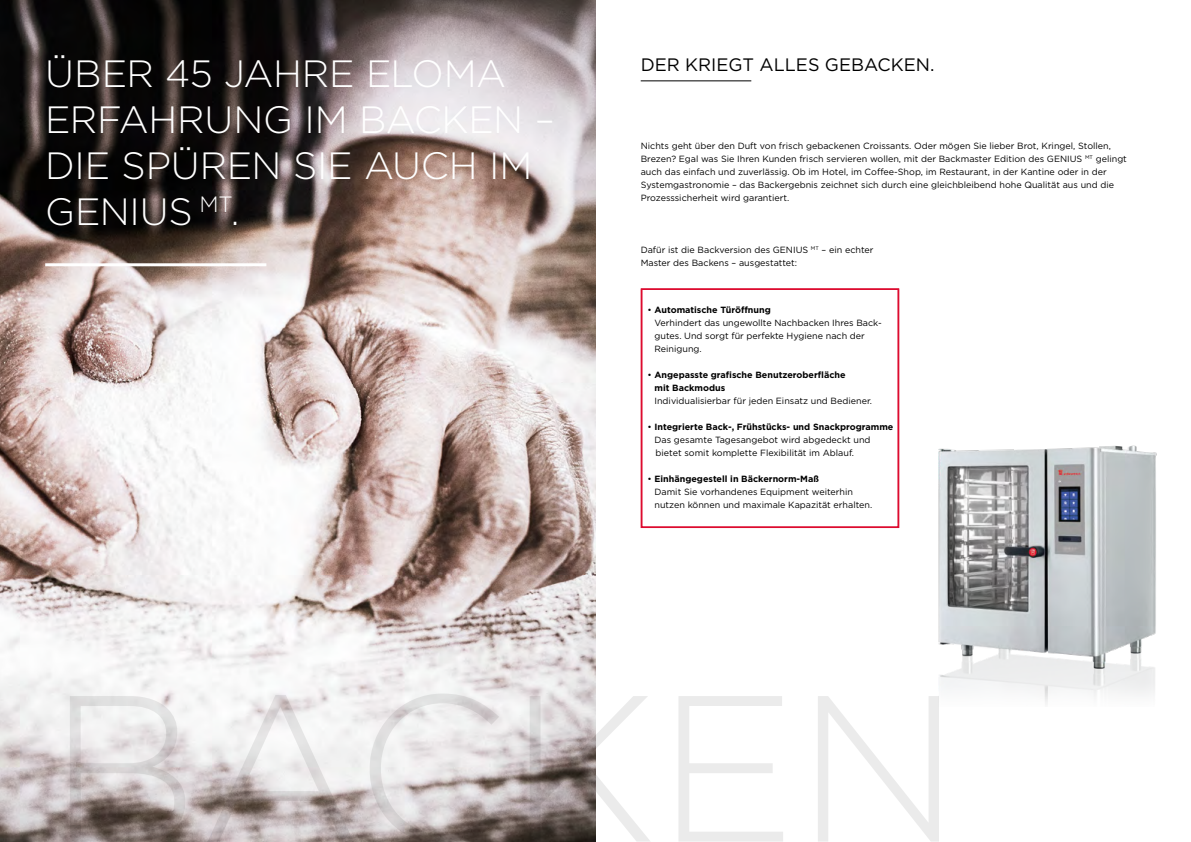
<style>
.page{position:relative;width:1191px;height:842px;background:#fff}
.page>*{position:absolute;margin:0;border:0;box-sizing:border-box;transform-origin:0 0}
.t1{font:300 38px/46px "Gotham";letter-spacing:-.005em;color:#fff}
.t2{font:18px "Gotham";color:#000}
.t3{font:9px/13px "Gotham";color:#000}
.t4{font:700 9px/13px "Gotham";color:#000}
.s1{font-weight:700}
.s2{font-weight:400}
</style>
<div class="page">
<img style="left:0;top:0;width:595px;height:842px">
<hr style="left:45px;top:263px;width:221px;height:3px;background:#fff">
<hr style="left:640px;top:80px;width:111px;height:1px;background:#000">
<div style="left:641px;top:288px;width:258px;height:240px;border:2px solid #dd0b2f"></div>
<img style="left:938px;top:445px;width:219px;height:259px">
<p class="t1" style="left:45px;top:50px;width:511px">ÜBER 45 JAHRE ELOMA<br>ERFAHRUNG IM BACKEN –<br>DIE SPÜREN SIE AUCH IM<br>GENIUS <sup>MT</sup>.</p>
<p class="t2" style="left:640px;top:53px;width:295px">DER KRIEGT ALLES GEBACKEN.</p>
<p class="t3" style="left:640px;top:139px;width:472px">Nichts geht über den Duft von frisch gebackenen Croissants. Oder mögen Sie lieber Brot, Kringel, Stollen,</p>
<p class="t3" style="left:640px;top:152px;width:488px">Brezen? Egal was Sie Ihren Kunden frisch servieren wollen, mit der Backmaster Edition des GENIUS <sup>MT</sup> gelingt auch das einfach und zuverlässig. Ob im Hotel, im Coffee-Shop, im Restaurant, in der Kantine oder in der</p>
<p class="t3" style="left:640px;top:178px;width:475px">Systemgastronomie – das Backergebnis zeichnet sich durch eine gleichbleibend hohe Qualität aus und die</p>
<p class="t3" style="left:640px;top:191px;width:150px">Prozesssicherheit wird garantiert.</p>
<p class="t3" style="left:640px;top:243px;width:234px">Dafür ist die Backversion des GENIUS <sup>MT</sup> – ein echter</p>
<p class="t3" style="left:640px;top:256px;width:158px">Master des Backens – ausgestattet:</p>
<p class="t3" style="left:654px;top:303px;width:229px;text-indent:-7px">• <span class="s1">Automatische Türöffnung<br></span>Verhindert das ungewollte Nachbacken Ihres Back&shy;gutes. Und sorgt für perfekte Hygiene nach der Reinigung.</p>
<p class="t4" style="left:654px;top:369px;width:219px;text-indent:-7px"><span class="s2">•</span> Angepasste grafische Benutzeroberfläche<br>mit Backmodus<br><span class="s2">Individualisierbar für jeden Einsatz und Bediener.</span></p>
<p class="t4" style="left:654px;top:421px;width:240px;text-indent:-7px"><span class="s2">•</span> Integrierte Back-, Frühstücks- und Snackprogramme<br><span class="s2">Das gesamte Tagesangebot wird abgedeckt und</span></p>
<p class="t3" style="left:655px;top:446px;width:200px">bietet somit komplette Flexibilität im Ablauf.</p>
<p class="t3" style="left:654px;top:472px;width:219px;text-indent:-7px">• <span class="s1">Einhängegestell in Bäckernorm-Maß<br></span>Damit Sie vorhandenes Equipment weiterhin nutzen können und maximale Kapazität erhalten.</p>
</div>
